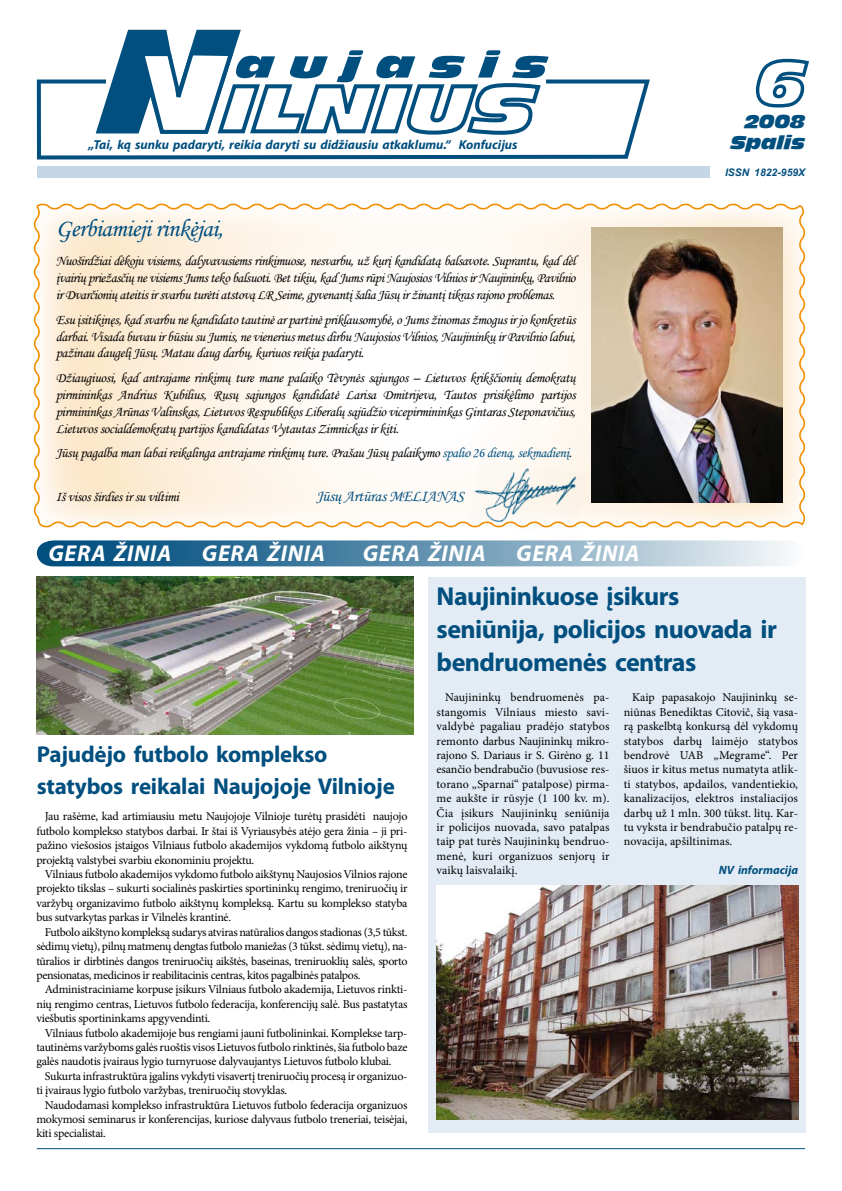
<style>
.page{position:relative;width:842px;height:1191px;background:#fff}
.page>*{position:absolute;margin:0;border:0;box-sizing:border-box;transform-origin:0 0}
.t1{font:700 26px/33px "Myriad Pro";letter-spacing:-.02em;color:#004f7f}
.t2{font:25px "Monotype Corsiva";letter-spacing:-.02em;color:#004f7f}
.t3{font:700 23px/32px "Myriad Pro";letter-spacing:-.01em;color:#004f7f}
.t4{font:italic 700 23px "Myriad Pro";letter-spacing:.03em;color:#fff}
.t5{font:italic 17.5px/20.6px "Incised 901 TL Nord";color:#004f7f;text-align:right}
.t6{font:16px "Monotype Corsiva";letter-spacing:-.02em;color:#004f7f}
.t7{font:14px/16.8px "Monotype Corsiva";letter-spacing:-.02em;color:#000;text-align:justify}
.t8{font:italic 700 13px "Myriad Pro";color:#004f7f}
.t9{font:12px/14.4px "Minion Pro";letter-spacing:-.02em;color:#000;text-align:justify}
.t10{font:italic 700 12px "Myriad Pro";color:#004f7f}
.t11{font:italic 700 10.4px "Arial";color:#004f7f}
.s1{color:#004f7f}
</style>
<div class="page">
<div style="left:428px;top:577px;width:377px;height:555px;background:#e3ecf4"></div>
<svg style="left:37px;top:540px;width:751px;height:26px;background:#6a97b3"></svg>
<hr style="left:37px;top:1148px;width:768px;height:1px;background:#004f7f">
<div style="left:37px;top:166px;width:672px;height:12px;background:#c5d6e6"></div>
<svg style="left:36px;top:79px;width:614px;height:81px"></svg>
<svg style="left:93px;top:29px;width:456px;height:108px"></svg>
<svg style="left:755px;top:58px;width:54px;height:50px"></svg>
<svg style="left:33px;top:203px;width:773px;height:325px"></svg>
<img style="left:37px;top:576px;width:376px;height:158px">
<img style="left:437px;top:885px;width:361px;height:235px">
<img style="left:592px;top:227px;width:191px;height:275px">
<img style="left:469px;top:457px;width:118px;height:71px">
<p class="t8" style="left:89px;top:137px;width:430px">„Tai, ką sunku padaryti, reikia daryti su didžiausiu atkaklumu.“ Konfucijus</p>
<h2 class="t2" style="left:56px;top:213px;width:169px">Gerbiamieji rinkėjai,</h2>
<p class="t7" style="left:56px;top:253px;width:522px">Nuoširdžiai dėkoju visiems, dalyvavusiems rinkimuose, nesvarbu, už kurį kandidatą balsavote. Suprantu, kad dėl įvairių priežasčių ne visiems Jums teko balsuoti. Bet tikiu, kad Jums rūpi Naujosios Vilnios ir Naujininkų, Pavilnio ir Dvarčionių ateitis ir svarbu turėti atstovą LR Seime, gyvenantį šalia Jūsų ir žinantį tikras rajono problemas.</p>
<p class="t7" style="left:56px;top:311px;width:521px">Esu įsitikinęs, kad svarbu ne kandidato tautinė ar partinė priklausomybė, o Jums žinomas žmogus ir jo konkretūs darbai. Visada buvau ir būsiu su Jumis, ne vienerius metus dirbu Naujosios Vilnios, Naujininkų ir Pavilnio labui, pažinau daugelį Jūsų. Matau daug darbų, kuriuos reikia padaryti.</p>
<p class="t7" style="left:56px;top:369px;width:521px">Džiaugiuosi, kad antrajame rinkimų ture mane palaiko Tėvynės sąjungos – Lietuvos krikščionių demokratų pirmininkas Andrius Kubilius, Rusų sąjungos kandidatė Larisa Dmitrijeva, Tautos prisikėlimo partijos pirmininkas Arūnas Valinskas, Lietuvos Respublikos Liberalų sąjūdžio vicepirmininkas Gintaras Steponavičius, Lietuvos socialdemokratų partijos kandidatas Vytautas Zimnickas ir kiti.</p>
<p class="t7" style="left:56px;top:445px;width:518px">Jūsų pagalba man labai reikalinga antrajame rinkimų ture. Prašau Jūsų palaikymo <span class="s1">spalio 26 dieną, sekmadienį</span>.</p>
<p class="t7" style="left:56px;top:488px;width:125px">Iš visos širdies ir su viltimi</p>
<h3 class="t6" style="left:316px;top:486px;width:96px">Jūsų Artūras Melianas</h3>
<h3 class="t4" style="left:48px;top:538px;width:125px">Gera žinia</h3>
<h3 class="t4" style="left:202px;top:538px;width:125px">Gera žinia</h3>
<h3 class="t4" style="left:363px;top:538px;width:125px">Gera žinia</h3>
<h3 class="t4" style="left:516px;top:538px;width:125px">Gera žinia</h3>
<h3 class="t5" style="left:731px;top:111px;width:76px">2008<br>Spalis</h3>
<p class="t11" style="left:725px;top:165px;width:82px">ISSN 1822-959X</p>
<h3 class="t3" style="left:37px;top:737px;width:360px">Pajudėjo futbolo komplekso statybos reikalai Naujojoje Vilnioje</h3>
<p class="t9" style="left:36px;top:809px;width:373px;text-indent:9px">Jau rašėme, kad artimiausiu metu Naujojoje Vilnioje turėtų prasidėti naujojo futbolo komplekso statybos darbai. Ir štai iš Vyriausybės atėjo gera žinia – ji pri&shy;pažino viešosios įstaigos Vilniaus futbolo akademijos vykdomą futbolo aikštynų projektą valstybei svarbiu ekonominiu projektu.</p>
<p class="t9" style="left:36px;top:867px;width:373px;text-indent:9px">Vilniaus futbolo akademijos vykdomo futbolo aikštynų Naujosios Vilnios rajone projekto tikslas – sukurti socialinės paskirties sportininkų rengimo, treniruočių ir varžybų organizavimo futbolo aikštynų kompleksą. Kartu su komplekso statyba bus sutvarkytas parkas ir Vilnelės krantinė.</p>
<p class="t9" style="left:36px;top:924px;width:373px;text-indent:9px">Futbolo aikštyno kompleksą sudarys atviras natūralios dangos stadionas (3,5 tūkst. sėdimų vietų), pilnų matmenų dengtas futbolo maniežas (3 tūkst. sėdimų vietų), na&shy;tūralios ir dirbtinės dangos treniruočių aikštės, baseinas, treniruoklių salės, sporto pensionatas, medicinos ir reabilitacinis centras, kitos pagalbinės patalpos.</p>
<p class="t9" style="left:36px;top:982px;width:373px;text-indent:9px">Administraciniame korpuse įsikurs Vilniaus futbolo akademija, Lietuvos rinkti&shy;nių rengimo centras, Lietuvos futbolo federacija, konferencijų salė. Bus pastatytas viešbutis sportininkams apgyvendinti.</p>
<p class="t9" style="left:36px;top:1025px;width:373px;text-indent:9px">Vilniaus futbolo akademijoje bus rengiami jauni futbolininkai. Komplekse tarp&shy;tautinėms varžyboms galės ruoštis visos Lietuvos futbolo rinktinės, šia futbolo baze galės naudotis įvairaus lygio turnyruose dalyvaujantys Lietuvos futbolo klubai.</p>
<p class="t9" style="left:36px;top:1068px;width:373px;text-indent:9px">Sukurta infrastruktūra įgalins vykdyti visavertį treniruočių procesą ir organizuo&shy;ti įvairaus lygio futbolo varžybas, treniruočių stovyklas.</p>
<p class="t9" style="left:36px;top:1097px;width:373px;text-indent:9px">Naudodamasi komplekso infrastruktūra Lietuvos futbolo federacija organizuos mokymosi seminarus ir konferencijas, kuriose dalyvaus futbolo treneriai, teisėjai, kiti specialistai.</p>
<h1 class="t1" style="left:437px;top:579px;width:342px">Naujininkuose įsikurs seniūnija, policijos nuovada ir bendruomenės centras</h1>
<p class="t9" style="left:624px;top:690px;width:176px;text-indent:9px">Kaip papasakojo Naujininkų se&shy;niūnas Benediktas Citovič, šią vasa&shy;rą paskelbtą konkursą dėl vykdomų statybos darbų laimėjo statybos bendrovė UAB „Megrame“. Per šiuos ir kitus metus numatyta atlik&shy;ti statybos, apdailos, vandentiekio, kanalizacijos, elektros instaliacijos darbų už 1 mln. 300 tūkst. litų. Kar&shy;tu vyksta ir bendrabučio patalpų re&shy;novacija, apšiltinimas.</p>
<p class="t10" style="left:719px;top:862px;width:81px">NV informacija</p>
<p class="t9" style="left:437px;top:690px;width:174px;text-indent:9px">Naujininkų bendruomenės pa&shy;stangomis Vilniaus miesto savi&shy;valdybė pagaliau pradėjo statybos remonto darbus Naujininkų mikro&shy;rajono S. Dariaus ir S. Girėno g. 11 esančio bendrabučio (buvusiose res&shy;torano „Sparnai“ patalpose) pirma&shy;me aukšte ir rūsyje (1 100 kv. m).<br>Čia įsikurs Naujininkų seniūnija ir policijos nuovada, savo patalpas taip pat turės Naujininkų bendruo&shy;menė, kuri organizuos senjorų ir vaikų laisvalaikį.</p>
</div>
